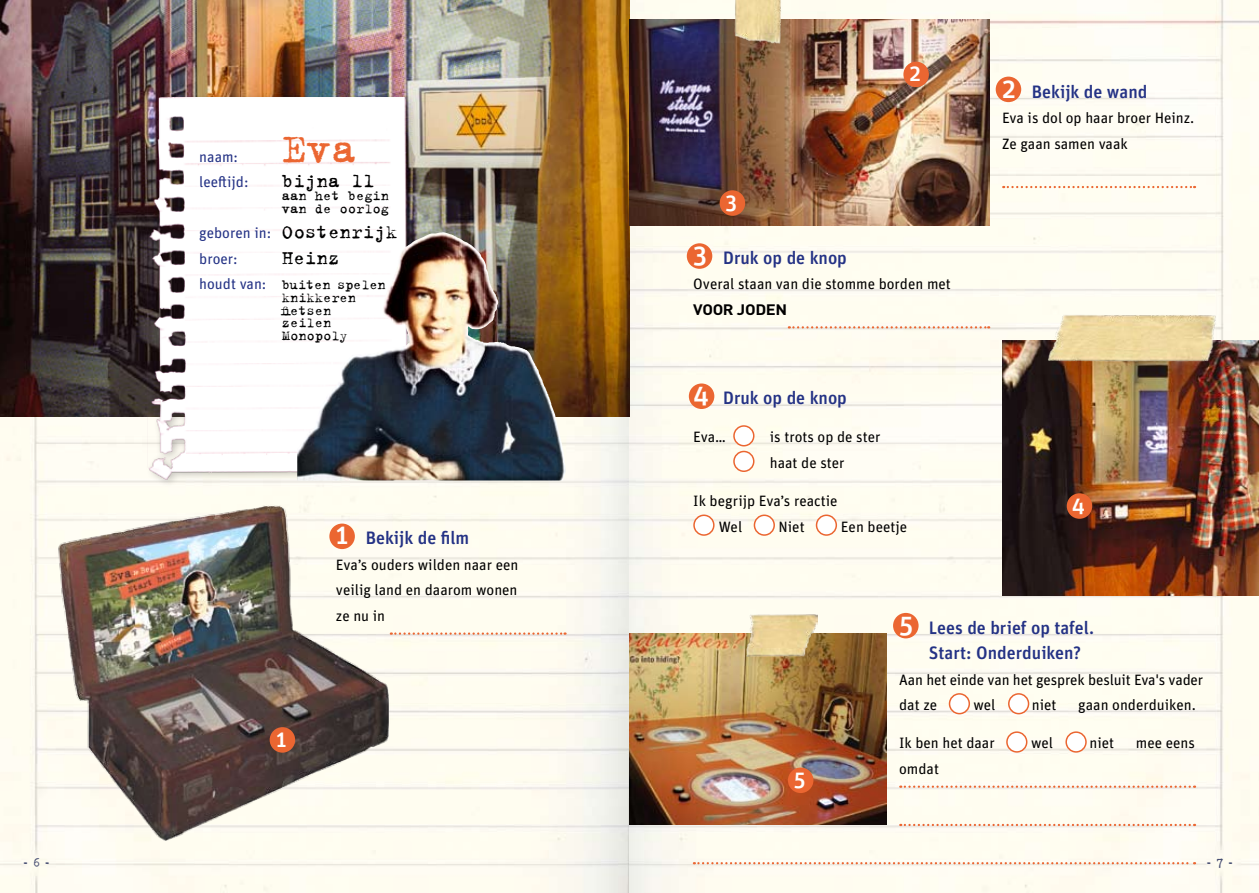
<style>
.page{position:relative;width:1259px;height:893px;background:#fff}
.page>*{position:absolute;margin:0;border:0;box-sizing:border-box;transform-origin:0 0}
.t1{font:45px "Trixie";color:#eb6631}
.t2{font:500 22.5px "Unit Pro";color:#fff}
.t3{font:21px "Trixie";color:#000}
.t4{font:500 18px/25.5px "Unit Pro";color:#243285}
.t5{font:15px/25.5px "Unit Pro";color:#000}
.t6{font:15px/12.8px "Trixie";color:#000}
.t7{font:15px/25.5px "Unit Pro";color:#243285}
.t8{font:700 15px "DIN";letter-spacing:-.02em;color:#000;scale:1.1 1}
.t9{font:300 13.5px "Trixie";color:#454c71;scale:.5 1}
.s1{font-family:"Trixie";font-size:21px;color:#000}
.s2{font-family:"Unit Pro";color:#243285}
.s3{font-size:27px;color:#fff}
.s4{font-weight:400}
.s5{font-family:"Trixie Extra";font-weight:400}
</style>
<div class="page">
<img style="left:0;top:0;width:1259px;height:893px">
<img style="left:0;top:0;width:629px;height:417px">
<div style="left:142px;top:93px;width:273px;height:396px;background:#000;opacity:.25"></div>
<img style="left:147px;top:98px;width:262px;height:382px">
<img style="left:305px;top:232px;width:136px;height:204px">
<img style="left:40px;top:493px;width:362px;height:361px">
<div style="left:270px;top:727px;width:25px;height:26px;background:#eb6631;border-radius:50%"></div>
<div style="left:329px;top:524px;width:26px;height:25px;background:#eb6631;border-radius:50%"></div>
<svg style="left:391px;top:632px;width:174px;height:3px"></svg>
<div style="left:687px;top:243px;width:25px;height:26px;background:#eb6631;border-radius:50%"></div>
<img style="left:629px;top:634px;width:257px;height:191px">
<div style="left:893px;top:613px;width:25px;height:25px;background:#eb6631;border-radius:50%"></div>
<img style="left:1002px;top:340px;width:257px;height:255px">
<div style="left:689px;top:383px;width:25px;height:26px;background:#eb6631;border-radius:50%"></div>
<img style="left:629px;top:19px;width:360px;height:206px">
<div style="left:719px;top:190px;width:26px;height:26px;background:#eb6631;border-radius:50%"></div>
<div style="left:903px;top:62px;width:26px;height:25px;background:#eb6631;border-radius:50%"></div>
<div style="left:995px;top:77px;width:26px;height:25px;background:#eb6631;border-radius:50%"></div>
<svg style="left:789px;top:326px;width:200px;height:2px"></svg>
<svg style="left:1003px;top:186px;width:192px;height:2px"></svg>
<svg style="left:900px;top:785px;width:295px;height:3px"></svg>
<svg style="left:900px;top:824px;width:295px;height:2px"></svg>
<svg style="left:694px;top:862px;width:501px;height:2px"></svg>
<img style="left:745px;top:614px;width:72px;height:43px">
<img style="left:1046px;top:313px;width:171px;height:48px">
<img style="left:734px;top:0;width:48px;height:45px">
<div style="left:734px;top:426px;width:20px;height:20px;background:#fff;border-radius:50%"></div>
<div style="left:733px;top:425px;width:21px;height:21px;border:2px solid #eb6631;border-radius:50%"></div>
<div style="left:949px;top:694px;width:20px;height:20px;background:#fff;border-radius:50%"></div>
<div style="left:948px;top:693px;width:22px;height:21px;border:2px solid #eb6631;border-radius:50%"></div>
<div style="left:1007px;top:732px;width:19px;height:20px;background:#fff;border-radius:50%"></div>
<div style="left:1006px;top:731px;width:21px;height:22px;border:2px solid #eb6631;border-radius:50%"></div>
<div style="left:1008px;top:694px;width:20px;height:20px;background:#fff;border-radius:50%"></div>
<div style="left:1008px;top:693px;width:21px;height:21px;border:2px solid #eb6631;border-radius:50%"></div>
<div style="left:1066px;top:732px;width:20px;height:20px;background:#fff;border-radius:50%"></div>
<div style="left:1065px;top:731px;width:21px;height:22px;border:2px solid #eb6631;border-radius:50%"></div>
<div style="left:734px;top:451px;width:20px;height:20px;background:#fff;border-radius:50%"></div>
<div style="left:733px;top:451px;width:21px;height:21px;border:2px solid #eb6631;border-radius:50%"></div>
<div style="left:694px;top:515px;width:20px;height:20px;background:#fff;border-radius:50%"></div>
<div style="left:693px;top:514px;width:21px;height:22px;border:2px solid #eb6631;border-radius:50%"></div>
<div style="left:754px;top:515px;width:20px;height:20px;background:#fff;border-radius:50%"></div>
<div style="left:753px;top:514px;width:22px;height:22px;border:2px solid #eb6631;border-radius:50%"></div>
<div style="left:816px;top:515px;width:20px;height:20px;background:#fff;border-radius:50%"></div>
<div style="left:816px;top:514px;width:21px;height:22px;border:2px solid #eb6631;border-radius:50%"></div>
<div style="left:1066px;top:493px;width:26px;height:26px;background:#eb6631;border-radius:50%"></div>
<div style="left:788px;top:767px;width:25px;height:26px;background:#eb6631;border-radius:50%"></div>
<p class="t7" style="left:199px;top:143px;width:40px">naam:</p>
<h1 class="t1" style="left:282px;top:119px;width:76px">Eva</h1>
<p class="t7" style="left:199px;top:168px;width:51px">leeftijd:</p>
<h3 class="t3" style="left:282px;top:167px;width:94px">bijna 11</h3>
<p class="t6" style="left:282px;top:189px;width:109px">aan het begin van de oorlog</p>
<p class="t7" style="left:199px;top:219px;width:200px">geboren in: <span class="s1">Oostenrijk </span>broer:</p>
<h3 class="t3" style="left:282px;top:244px;width:59px">Heinz</h3>
<p class="t6" style="left:282px;top:278px;width:105px;text-indent:-82px"><span class="s2">houdt van:</span> buiten spelen knikkeren fietsen<br>zeilen<br>Monopoly</p>
<h2 class="t2" style="left:276px;top:723px;width:12px">1</h2>
<p class="t4" style="left:336px;top:524px;width:135px"><span class="s3">1</span> Bekijk de film</p>
<p class="t5" style="left:336px;top:551px;width:184px;text-align:justify">Eva’s ouders wilden naar een veilig land en daarom wonen ze nu in</p>
<h2 class="t2" style="left:725px;top:186px;width:13px">3</h2>
<h2 class="t2" style="left:909px;top:58px;width:13px">2</h2>
<p class="t4" style="left:693px;top:244px;width:155px"><span class="s3">3</span> Druk op de knop</p>
<p class="t5" style="left:693px;top:270px;width:259px">Overal staan van die stomme borden met</p>
<p class="t8" style="left:693px;top:299px;width:19px">VOOR</p>
<p class="t8" style="left:737px;top:299px;width:47px">JODEN</p>
<p class="t4" style="left:693px;top:384px;width:155px"><span class="s3">4</span> Druk op de knop</p>
<p class="t5" style="left:693px;top:424px;width:34px">Eva…</p>
<p class="t5" style="left:770px;top:424px;width:112px">is trots op de ster haat de ster</p>
<p class="t5" style="left:719px;top:487px;width:120px;text-indent:-26px">Ik begrijp Eva’s reactie<br>Wel</p>
<p class="t5" style="left:778px;top:513px;width:28px">Niet</p>
<p class="t5" style="left:841px;top:513px;width:68px">Een beetje</p>
<p class="t4" style="left:1002px;top:78px;width:147px"><span class="s3">2</span> Bekijk de wand</p>
<p class="t5" style="left:1002px;top:105px;width:194px">Eva is dol op haar broer Heinz.<br>Ze gaan samen vaak</p>
<h2 class="t2" style="left:1072px;top:489px;width:15px">4</h2>
<h2 class="t2" style="left:794px;top:763px;width:13px">5</h2>
<p class="t4" style="left:929px;top:614px;width:167px;text-indent:-30px"><span class="s3">5</span> Lees de brief op tafel.<br>Start: Onderduiken?</p>
<p class="t5" style="left:899px;top:666px;width:306px">Aan het einde van het gesprek besluit Eva's vader dat ze</p>
<p class="t5" style="left:973px;top:691px;width:24px">wel</p>
<p class="t5" style="left:1031px;top:691px;width:26px">niet</p>
<p class="t5" style="left:1078px;top:691px;width:119px">gaan onderduiken.</p>
<p class="t5" style="left:899px;top:730px;width:97px">Ik ben het daar</p>
<p class="t5" style="left:1031px;top:730px;width:24px">wel</p>
<p class="t5" style="left:1089px;top:730px;width:26px">niet</p>
<p class="t5" style="left:1136px;top:730px;width:61px">mee eens</p>
<p class="t5" style="left:899px;top:755px;width:41px">omdat</p>
<p class="t9" style="left:24px;top:855px;width:52px">- <span class="s4">6</span> -</p>
<p class="t9" style="left:1207px;top:855px;width:52px">- <span class="s5">7</span>-</p>
</div>
